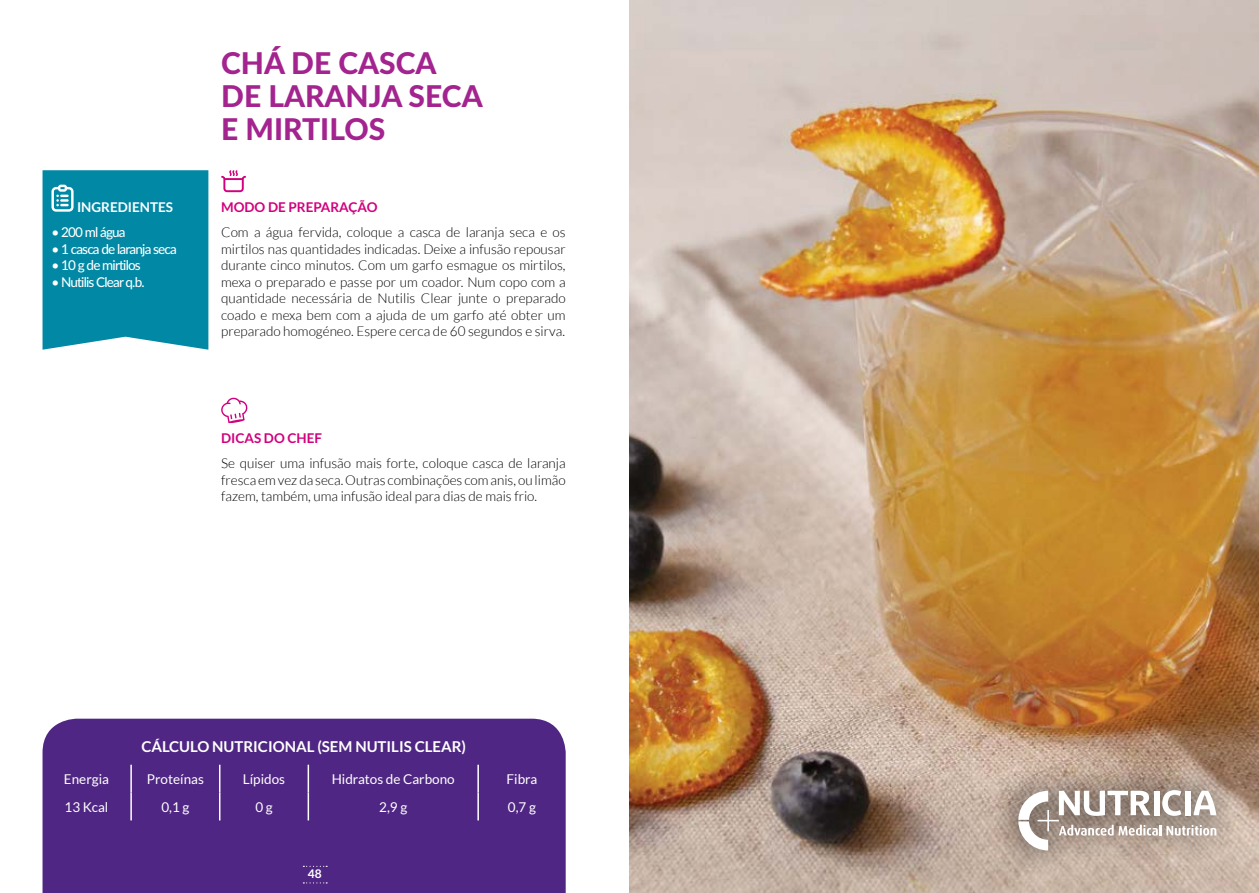
<style>
.page{position:relative;width:1259px;height:893px;background:#fff}
.page>*{position:absolute;margin:0;border:0;box-sizing:border-box;transform-origin:0 0}
.t1{font:800 30px/33px "Lato";color:#a3238f}
.t2{font:700 15px "Lato";color:#fff}
.t3{font:300 13.5px/16.5px "Lato";color:#000;text-align:justify}
.t4{font:13.5px "Lato";color:#fff}
.t5{font:500 13.5px "Lato";letter-spacing:-.06em;color:#fff}
.t6{font:700 13.5px "Lato";color:#d2007d}
.t7{font:700 13.5px "Lato";color:#fff}
.t8{font:700 12px "Lato";color:#fff}
</style>
<div class="page">
<img style="left:629px;top:0;width:630px;height:893px">
<div style="left:991px;top:762px;width:251px;height:115px;background:#000;opacity:.86"></div>
<svg style="left:1018px;top:790px;width:198px;height:60px"></svg>
<div style="left:43px;top:719px;width:523px;height:174px;background:#4f2683"></div>
<hr style="left:130px;top:765px;width:2px;height:28px;background:#fff">
<hr style="left:307px;top:765px;width:2px;height:28px;background:#fff">
<hr style="left:477px;top:765px;width:2px;height:28px;background:#fff">
<hr style="left:130px;top:793px;width:2px;height:27px;background:#fff">
<svg style="left:219px;top:765px;width:1px;height:55px"></svg>
<hr style="left:307px;top:793px;width:2px;height:27px;background:#fff">
<hr style="left:477px;top:793px;width:2px;height:27px;background:#fff">
<svg style="left:221px;top:397px;width:27px;height:26px"></svg>
<svg style="left:221px;top:170px;width:25px;height:22px"></svg>
<div style="left:43px;top:170px;width:165px;height:180px;background:#0088a5"></div>
<svg style="left:303px;top:882px;width:24px;height:1px"></svg>
<svg style="left:303px;top:866px;width:24px;height:1px"></svg>
<p class="t7" style="left:77px;top:199px;width:98px">INGREDI ENTES</p>
<p class="t5" style="left:51px;top:223px;width:76px">• 200 ml água</p>
<p class="t5" style="left:51px;top:239px;width:127px">• 1 casca de laranja seca</p>
<p class="t5" style="left:51px;top:256px;width:91px">• 10 g de mirtilos</p>
<p class="t5" style="left:51px;top:272px;width:95px">• Nutilis Clear q.b.</p>
<h1 class="t1" style="left:221px;top:46px;width:263px">CHÁ DE CASCA<br>DE LARANJA SECA<br>E MIRTILOS</h1>
<p class="t6" style="left:221px;top:199px;width:158px">MODO DE PREPARAÇÃO</p>
<p class="t3" style="left:221px;top:224px;width:346px">Com a água fervida, coloque a casca de laranja seca e os mirtilos nas quantidades indicadas. Deixe a infusão repousar durante cinco minutos. Com um garfo esmague os mirtilos, mexa o preparado e passe por um coador. Num copo com a quantidade necessária de Nutilis Clear junte o preparado coado e mexa bem com a ajuda de um garfo até obter um preparado homogéneo. Espere cerca de 60 segundos e sirva.</p>
<p class="t6" style="left:221px;top:430px;width:102px">DICAS DO CHEF</p>
<p class="t3" style="left:221px;top:455px;width:346px">Se quiser uma infusão mais forte, coloque casca de laranja fresca em vez da seca. Outras combinações com anis, ou limão fazem, também, uma infusão ideal para dias de mais frio.</p>
<p class="t2" style="left:141px;top:738px;width:326px">CÁLCULO NUTRICIONAL (SEM NUTI LIS CLEAR)</p>
<p class="t4" style="left:64px;top:772px;width:47px">Energia</p>
<p class="t4" style="left:147px;top:772px;width:58px">Proteínas</p>
<p class="t4" style="left:243px;top:772px;width:44px">Lípidos</p>
<p class="t4" style="left:332px;top:772px;width:125px">Hidratos de Carbono</p>
<p class="t4" style="left:506px;top:772px;width:32px">Fibra</p>
<p class="t4" style="left:65px;top:799px;width:45px">13 Kcal</p>
<p class="t4" style="left:161px;top:799px;width:30px">0,1 g</p>
<p class="t4" style="left:255px;top:799px;width:19px">0 g</p>
<p class="t4" style="left:379px;top:799px;width:30px">2,9 g</p>
<p class="t4" style="left:508px;top:799px;width:30px">0,7 g</p>
<p class="t8" style="left:308px;top:867px;width:15px">48</p>
</div>
